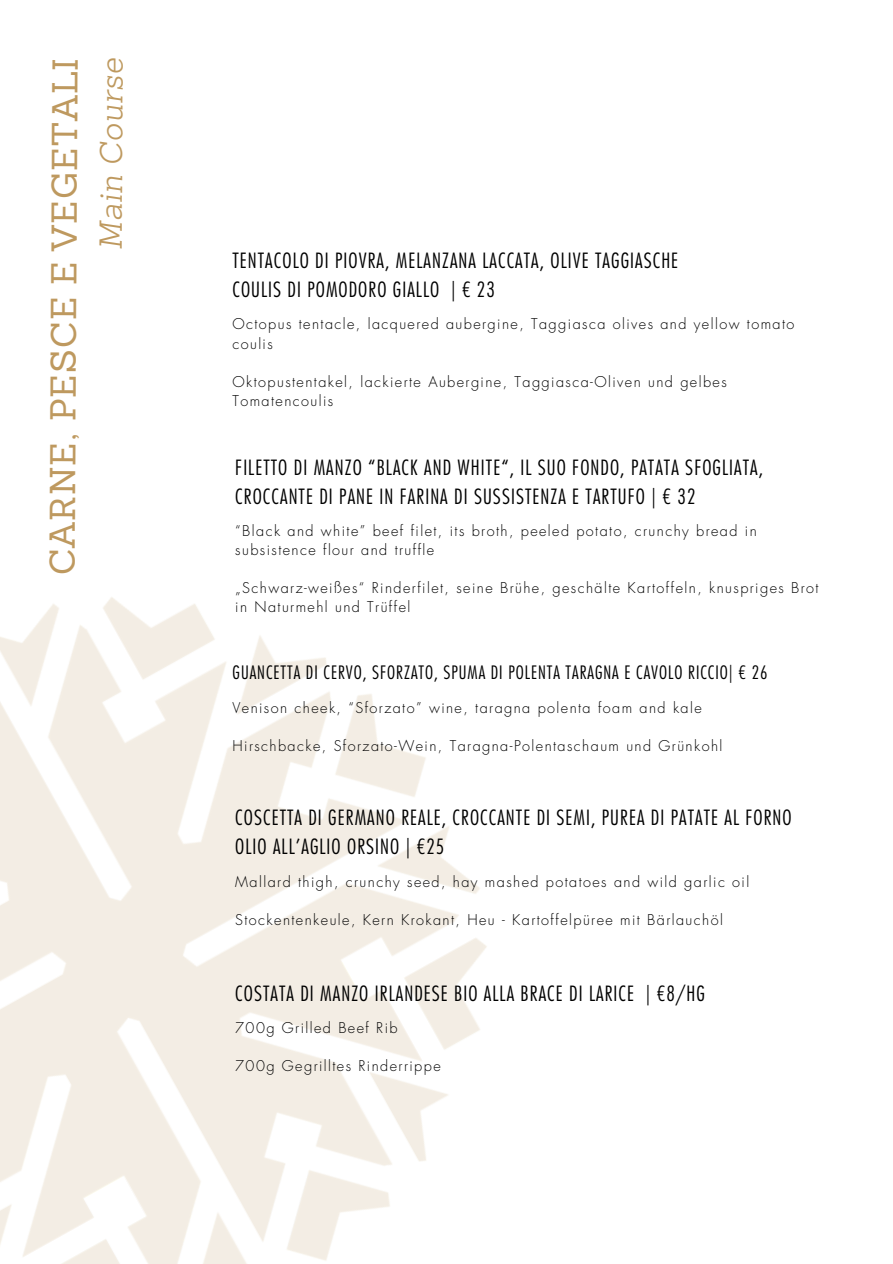
<style>
.page{position:relative;width:893px;height:1264px;background:#fff}
.page>*{position:absolute;margin:0;border:0;box-sizing:border-box;transform-origin:0 0}
.t1{font:35.1px "Sanchez Slab";letter-spacing:.035em;color:#be995f}
.t2{font:italic 300 30.9px "Sanchez Slab";letter-spacing:.02em;color:#be995f}
.t3{font:300 condensed 20.4px/29.2px "Futura Std";letter-spacing:.055em;color:#000}
.t4{font:300 condensed 18px "Futura Std";letter-spacing:.055em;color:#000}
.t5{font:300 14.4px/19.2px "Futura Std";letter-spacing:.1em;color:#000}
</style>
<div class="page">
<img style="left:0;top:597px;width:487px;height:666px">
<h1 class="t1" style="left:50px;top:575px;width:519px;rotate:-90deg">CARNE, PESCE E VEGETALI</h1>
<h2 class="t2" style="left:99px;top:250px;width:194px;rotate:-90deg">Main Course</h2>
<h2 class="t3" style="left:232px;top:247px;width:447px">TENTACOLO DI PIOVRA, MELANZANA LACCATA, OLIVE TAGGIASCHE<br>COULIS DI POMODORO GIALLO</h2>
<p class="t3" style="left:451px;top:276px;width:45px">|€23</p>
<p class="t5" style="left:232px;top:315px;width:563px">Octopus tentacle, lacquered aubergine, Taggiasca olives and yellow tomato coulis</p>
<h2 class="t5" style="left:232px;top:372px;width:496px">Oktopustentakel, lackierte Aubergine, Taggiasca-Oliven und gelbes<br>Tomatencoulis</h2>
<p class="t3" style="left:235px;top:453px;width:529px">FILETTO DI MANZO “BLACK AND WHITE“, IL SUO FONDO, PATATA SFOGLIATA,<br>CROCCANTE DI PANE IN FARINA DI SUSSISTENZA E TARTUFO | € 32</p>
<p class="t5" style="left:235px;top:521px;width:523px">“Black and white” beef filet, its broth, peeled potato, crunchy bread in subsistence flour and truffle</p>
<p class="t5" style="left:235px;top:579px;width:585px">„Schwarz-weißes“ Rinderfilet, seine Brühe, geschälte Kartoffeln, knuspriges Brot in Naturmehl und Trüffel</p>
<p class="t4" style="left:232px;top:664px;width:536px">GUANCETTA DI CERVO, SFORZATO, SPUMA DI POLENTA TARAGNA E CAVOLO RICCIO| € 26</p>
<h3 class="t5" style="left:232px;top:698px;width:471px">Venison cheek, “Sforzato” wine, taragna polenta foam and kale</h3>
<p class="t5" style="left:232px;top:737px;width:491px">Hirschbacke, Sforzato-Wein, Taragna-Polentaschaum und Grünkohl</p>
<h3 class="t3" style="left:235px;top:804px;width:558px">COSCETTA DI GERMANO REALE, CROCCANTE DI SEMI, PUREA DI PATATE AL FORNO<br>OLIO ALL’AGLIO ORSINO | €25</h3>
<p class="t5" style="left:235px;top:872px;width:515px">Mallard thigh, crunchy seed, hay mashed potatoes and wild garlic oil</p>
<p class="t5" style="left:235px;top:910px;width:489px">Stockentenkeule, Kern Krokant, Heu - Kartoffelpüree mit Bärlauchöl</p>
<h3 class="t3" style="left:235px;top:979px;width:471px">COSTATA DI MANZO IRLANDESE BIO ALLA BRACE DI LARICE | €8/HG</h3>
<p class="t5" style="left:235px;top:1018px;width:164px">700g Grilled Beef Rib</p>
<p class="t5" style="left:235px;top:1056px;width:207px">700g Gegrilltes Rinderrippe</p>
</div>
